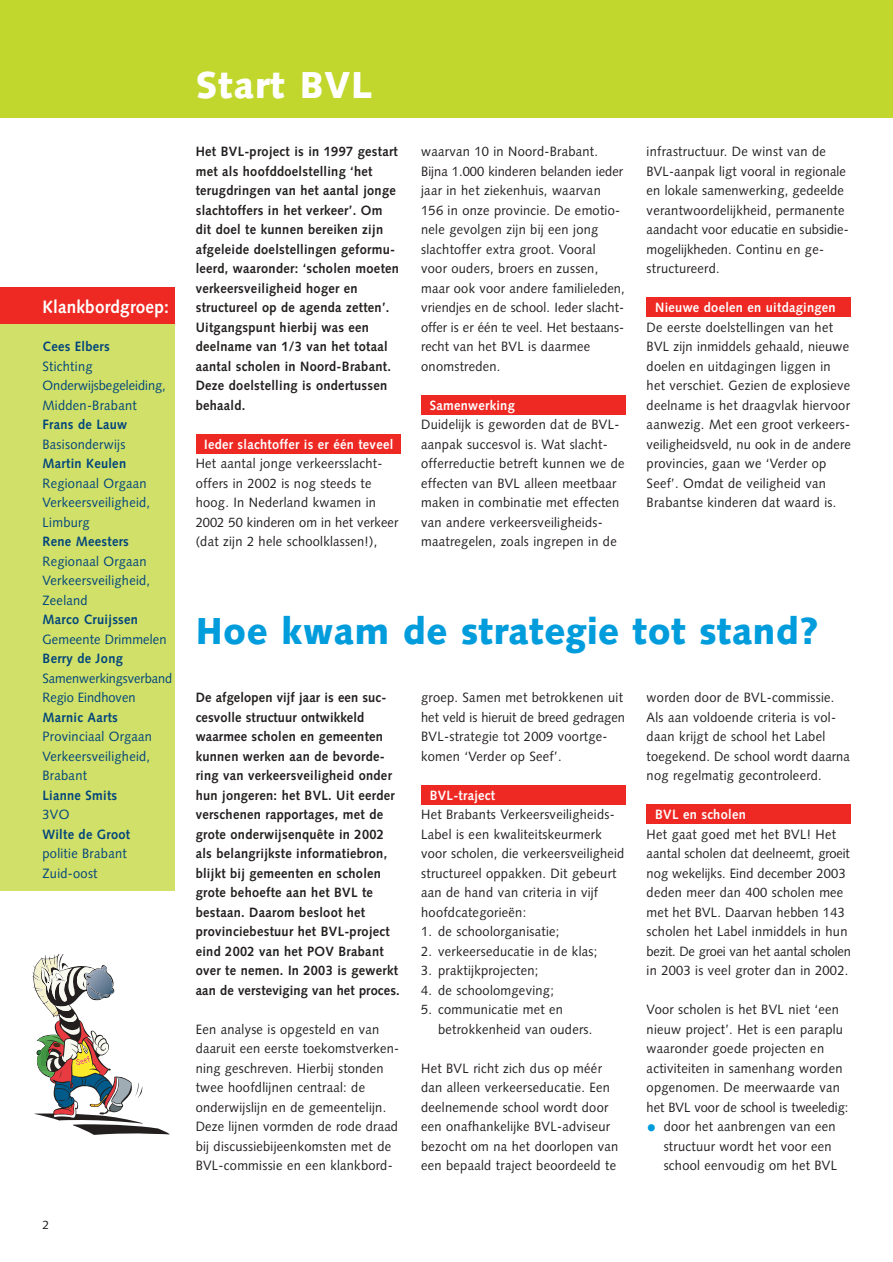
<style>
.page{position:relative;width:893px;height:1262px;background:#fff}
.page>*{position:absolute;margin:0;border:0;box-sizing:border-box;transform-origin:0 0}
.t1{font:900 37.5px "Syntax";letter-spacing:.015em;color:#009cdc;scale:.95 1}
.t2{font:900 37.5px "Syntax";letter-spacing:.025em;color:#fff;scale:.95 1}
.t3{font:700 18px "Syntax";letter-spacing:.01em;color:#fff;scale:.95 1}
.t4{font:13.5px/19.5px "Syntax";letter-spacing:.02em;color:#231f1f;scale:.95 1}
.t5{font:700 13.5px/19.5px "Syntax";letter-spacing:.02em;color:#231f1f;scale:.95 1}
.t6{font:13.5px/19.5px "Syntax";letter-spacing:.02em;color:#00447c;scale:.95 1}
.t7{font:700 13.5px "Syntax";letter-spacing:.02em;color:#00447c;scale:.95 1}
.t8{font:700 13.5px "Syntax";letter-spacing:.02em;color:#fff;scale:.95 1}
.t9{font:13.5px/19.5px "Syntax";color:#00447c;scale:.94 1}
.t10{font:12px "Syntax";color:#231f1f}
.s1{font-size:21px;color:#009cdc}
</style>
<div class="page">
<div style="left:0;top:312px;width:174px;height:579px;background:#d0e068"></div>
<div style="left:0;top:287px;width:174px;height:36px;background:#ee2923"></div>
<svg style="left:32px;top:953px;width:138px;height:181px"></svg>
<div style="left:0;top:0;width:892px;height:117px;background:#c1d72e"></div>
<div style="left:420px;top:785px;width:205px;height:19px;background:#ee2923"></div>
<div style="left:646px;top:804px;width:204px;height:20px;background:#ee2923"></div>
<div style="left:646px;top:297px;width:204px;height:20px;background:#ee2923"></div>
<div style="left:421px;top:395px;width:205px;height:19px;background:#ee2923"></div>
<div style="left:196px;top:434px;width:204px;height:19px;background:#ee2923"></div>
<h2 class="t3" style="left:43px;top:299px;width:134px">Klankbordgroep:</h2>
<p class="t7" style="left:43px;top:341px;width:72px">Cees Elbers</p>
<p class="t6" style="left:43px;top:357px;width:131px">Stichting<br>Onderwijsbegeleiding,<br>Midden-Brabant</p>
<p class="t7" style="left:43px;top:419px;width:91px">Frans de Lauw</p>
<p class="t6" style="left:43px;top:435px;width:89px">Basisonderwijs</p>
<p class="t7" style="left:43px;top:458px;width:89px">Martin Keulen</p>
<p class="t6" style="left:43px;top:474px;width:115px">Regionaal Orgaan<br>Verkeersveiligheid,<br>Limburg</p>
<p class="t7" style="left:43px;top:536px;width:92px">Rene Meesters</p>
<p class="t6" style="left:43px;top:552px;width:115px">Regionaal Orgaan<br>Verkeersveiligheid,<br>Zeeland</p>
<p class="t7" style="left:43px;top:614px;width:102px">Marco Cruijssen</p>
<p class="t6" style="left:43px;top:630px;width:132px">Gemeente Drimmelen</p>
<p class="t7" style="left:43px;top:653px;width:86px">Berry de Jong</p>
<p class="t9" style="left:43px;top:669px;width:140px">Samenwerkingsverband<br>Regio Eindhoven</p>
<p class="t7" style="left:43px;top:711px;width:81px">Marnic Aarts</p>
<p class="t6" style="left:43px;top:728px;width:117px">Provinciaal Orgaan<br>Verkeersveiligheid,<br>Brabant</p>
<p class="t7" style="left:43px;top:789px;width:80px">Lianne Smits</p>
<p class="t6" style="left:43px;top:806px;width:30px">3VO</p>
<p class="t7" style="left:43px;top:828px;width:94px">Wilte de Groot</p>
<p class="t6" style="left:43px;top:845px;width:90px">politie Brabant<br>Zuid-oost</p>
<p class="t10" style="left:43px;top:1220px;width:8px">2</p>
<h1 class="t2" style="left:196px;top:69px;width:188px">Start BVL</h1>
<p class="t5" style="left:196px;top:143px;width:215px">Het BVL-project is in 1997 gestart met als hoofddoelstelling ‘het terugdringen van het aantal jonge slachtoffers in het verkeer’. Om dit doel te kunnen bereiken zijn afgeleide doelstellingen geformu&shy;leerd, waaronder: ‘scholen moeten verkeersveiligheid hoger en structureel op de agenda zetten’.<br>Uitgangspunt hierbij was een deelname van 1/3 van het totaal aantal scholen in Noord-Brabant.<br>Deze doelstelling is ondertussen behaald.</p>
<p class="t8" style="left:204px;top:438px;width:200px">Ieder slachtoffer is er één teveel</p>
<p class="t4" style="left:196px;top:455px;width:215px">Het aantal jonge verkeersslacht&shy;offers in 2002 is nog steeds te hoog. In Nederland kwamen in<br>2002 50 kinderen om in het verkeer (dat zijn 2 hele schoolklassen!),</p>
<p class="t4" style="left:421px;top:143px;width:216px">waarvan 10 in Noord-Brabant.<br>Bijna 1.000 kinderen belanden ieder jaar in het ziekenhuis, waarvan<br>156 in onze provincie. De emotio&shy;nele gevolgen zijn bij een jong slachtoffer extra groot. Vooral<br>voor ouders, broers en zussen, maar ook voor andere familieleden, vriendjes en de school. Ieder slacht&shy;offer is er één te veel. Het bestaans&shy;recht van het BVL is daarmee onomstreden.</p>
<p class="t8" style="left:429px;top:399px;width:91px">Samenwerking</p>
<p class="t4" style="left:421px;top:416px;width:216px">Duidelijk is geworden dat de BVL&shy;aanpak succesvol is. Wat slacht&shy;offerreductie betreft kunnen we de effecten van BVL alleen meetbaar maken in combinatie met effecten van andere verkeersveiligheids&shy;maatregelen, zoals ingrepen in de</p>
<p class="t4" style="left:646px;top:143px;width:214px">infrastructuur. De winst van de<br>BVL-aanpak ligt vooral in regionale en lokale samenwerking, gedeelde verantwoordelijkheid, permanente aandacht voor educatie en subsidie&shy;mogelijkheden. Continu en ge&shy;structureerd.</p>
<p class="t8" style="left:655px;top:302px;width:192px">Nieuwe doelen en uitdagingen</p>
<p class="t4" style="left:646px;top:318px;width:216px">De eerste doelstellingen van het BVL zijn inmiddels gehaald, nieuwe doelen en uitdagingen liggen in het verschiet. Gezien de explosieve deelname is het draagvlak hiervoor aanwezig. Met een groot verkeers&shy;veiligheidsveld, nu ook in de andere provincies, gaan we ‘Verder op Seef’. Omdat de veiligheid van Brabantse kinderen dat waard is.</p>
<h1 class="t1" style="left:196px;top:615px;width:657px">Hoe kwam de strategie tot stand?</h1>
<p class="t5" style="left:196px;top:689px;width:216px">De afgelopen vijf jaar is een suc&shy;cesvolle structuur ontwikkeld waarmee scholen en gemeenten kunnen werken aan de bevorde&shy;ring van verkeersveiligheid onder hun jongeren: het BVL. Uit eerder verschenen rapportages, met de grote onderwijsenquête in 2002 als belangrijkste informatiebron, blijkt bij gemeenten en scholen grote behoefte aan het BVL te bestaan. Daarom besloot het provinciebestuur het BVL-project eind 2002 van het POV Brabant over te nemen. In 2003 is gewerkt aan de versteviging van het proces.</p>
<p class="t4" style="left:196px;top:1020px;width:216px">Een analyse is opgesteld en van daaruit een eerste toekomstverken&shy;ning geschreven. Hierbij stonden twee hoofdlijnen centraal: de onderwijslijn en de gemeentelijn.<br>Deze lijnen vormden de rode draad bij discussiebijeenkomsten met de BVL-commissie en een klankbord-</p>
<p class="t4" style="left:421px;top:689px;width:216px">groep. Samen met betrokkenen uit het veld is hieruit de breed gedragen<br>BVL-strategie tot 2009 voortge&shy;komen ‘Verder op Seef’.</p>
<p class="t8" style="left:429px;top:789px;width:70px">BVL-traject</p>
<p class="t4" style="left:421px;top:806px;width:215px">Het Brabants Verkeersveiligheids-<br>Label is een kwaliteitskeurmerk voor scholen, die verkeersveiligheid structureel oppakken. Dit gebeurt aan de hand van criteria in vijf hoofdcategorieën:</p>
<p class="t4" style="left:421px;top:923px;width:147px">1. de schoolorganisatie;</p>
<p class="t4" style="left:421px;top:942px;width:187px">2. verkeerseducatie in de klas;</p>
<p class="t4" style="left:421px;top:962px;width:125px">3. praktijkprojecten;</p>
<p class="t4" style="left:421px;top:981px;width:141px">4. de schoolomgeving;</p>
<p class="t4" style="left:438px;top:1001px;width:164px;text-indent:-17px">5. communicatie met en betrokkenheid van ouders.</p>
<p class="t4" style="left:421px;top:1059px;width:209px">Het BVL richt zich dus op méér dan alleen verkeerseducatie. Een deelnemende school wordt door een onafhankelijke BVL-adviseur bezocht om na het doorlopen van een bepaald traject beoordeeld te</p>
<p class="t4" style="left:646px;top:689px;width:215px">worden door de BVL-commissie.<br>Als aan voldoende criteria is vol&shy;daan krijgt de school het Label toegekend. De school wordt daarna nog regelmatig gecontroleerd.</p>
<p class="t8" style="left:655px;top:809px;width:97px">BVL en scholen</p>
<p class="t4" style="left:646px;top:825px;width:216px">Het gaat goed met het BVL! Het aantal scholen dat deelneemt, groeit nog wekelijks. Eind december 2003 deden meer dan 400 scholen mee met het BVL. Daarvan hebben 143 scholen het Label inmiddels in hun bezit. De groei van het aantal scholen in 2003 is veel groter dan in 2002.</p>
<p class="t4" style="left:646px;top:1001px;width:214px">Voor scholen is het BVL niet ‘een nieuw project’. Het is een paraplu waaronder goede projecten en activiteiten in samenhang worden opgenomen. De meerwaarde van het BVL voor de school is tweeledig:</p>
<p class="t4" style="left:663px;top:1118px;width:184px;text-indent:-17px"><span class="s1">•</span> door het aanbrengen van een structuur wordt het voor een school eenvoudig om het BVL</p>
</div>
